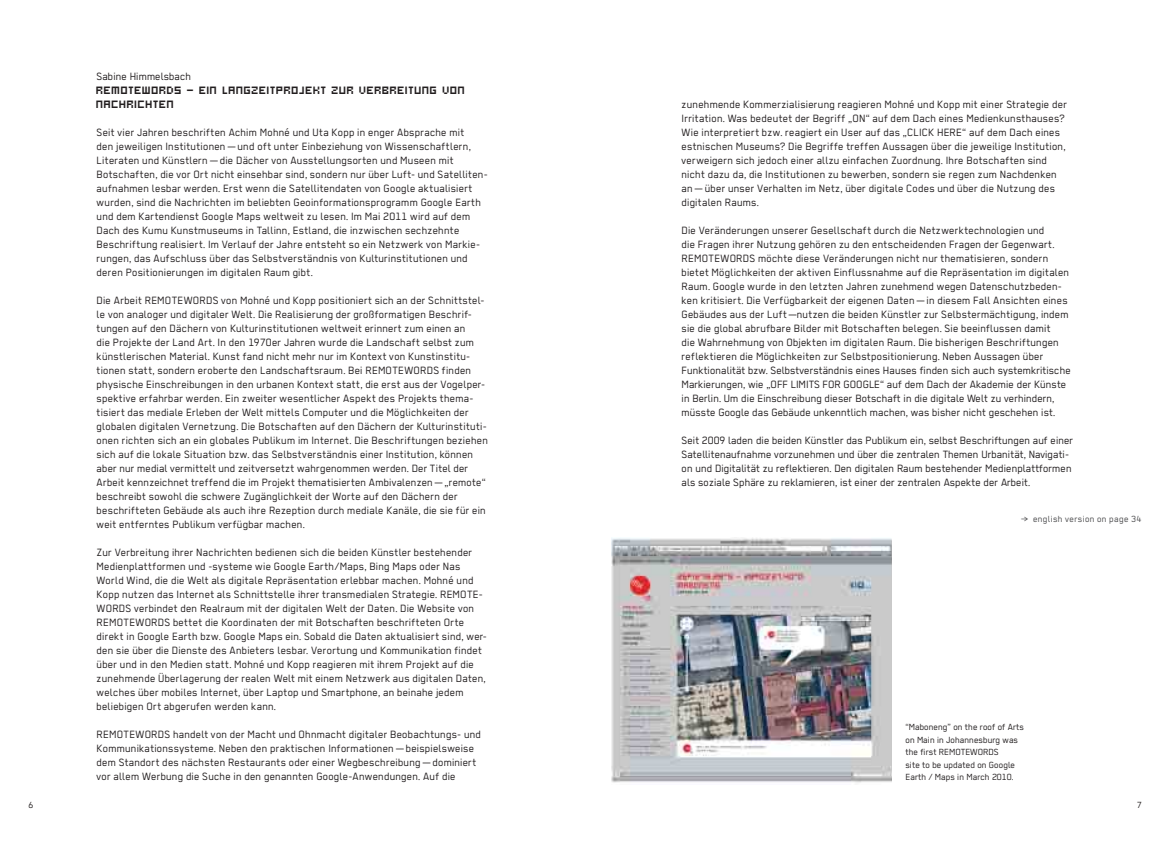
<style>
.page{position:relative;width:1170px;height:851px;background:#fff}
.page>*{position:absolute;margin:0;border:0;box-sizing:border-box;transform-origin:0 0}
.t1{font:11.88px/14px "Regular";letter-spacing:.01em;color:#231f20}
.t2{font:11.88px/14px "Hooge 0555";letter-spacing:.02em;color:#231f20}
.t3{font:10px/12.5px "Regular";color:#231f20}
.t4{font:10px "Regular";letter-spacing:.025em;color:#4c4c4e}
</style>
<div class="page">
<img style="left:611px;top:538px;width:280px;height:245px">
<p class="t1" style="left:97px;top:70px;width:96px">Sabine Himmelsbach</p>
<p class="t2" style="left:97px;top:85px;width:370px">REMOTEWORDS — EIN LANGZEITPROJEKT ZUR VERBREITUNG VON<br>NACHRICHTEN</p>
<p class="t1" style="left:97px;top:126px;width:392px">Seit vier Jahren beschriften Achim Mohné und Uta Kopp in enger Absprache mit<br>den jeweiligen Institutionen — und oft unter Einbeziehung von Wissenschaftlern, Literaten und Künstlern — die Dächer von Ausstellungsorten und Museen mit Botschaften, die vor Ort nicht einsehbar sind, sondern nur über Luft- und Satelliten&shy;aufnahmen lesbar werden. Erst wenn die Satellitendaten von Google aktualisiert wurden, sind die Nachrichten im beliebten Geoinformationsprogramm Google Earth und dem Kartendienst Google Maps weltweit zu lesen. Im Mai 2011 wird auf dem Dach des Kumu Kunstmuseums in Tallinn, Estland, die inzwischen sechzehnte Beschriftung realisiert. Im Verlauf der Jahre entsteht so ein Netzwerk von Markie&shy;rungen, das Aufschluss über das Selbstverständnis von Kulturinstitutionen und deren Positionierungen im digitalen Raum gibt.</p>
<p class="t1" style="left:97px;top:294px;width:393px">Die Arbeit REMOTEWORDS von Mohné und Kopp positioniert sich an der Schnittstel&shy;le von analoger und digitaler Welt. Die Realisierung der großformatigen Beschrif&shy;tungen auf den Dächern von Kulturinstitutionen weltweit erinnert zum einen an<br>die Projekte der Land Art. In den 1970er Jahren wurde die Landschaft selbst zum künstlerischen Material. Kunst fand nicht mehr nur im Kontext von Kunstinstitu&shy;tionen statt, sondern eroberte den Landschaftsraum. Bei REMOTEWORDS finden physische Einschreibungen in den urbanen Kontext statt, die erst aus der Vogelper&shy;spektive erfahrbar werden. Ein zweiter wesentlicher Aspekt des Projekts thema&shy;tisiert das mediale Erleben der Welt mittels Computer und die Möglichkeiten der globalen digitalen Vernetzung. Die Botschaften auf den Dächern der Kulturinstituti&shy;onen richten sich an ein globales Publikum im Internet. Die Beschriftungen beziehen sich auf die lokale Situation bzw. das Selbstverständnis einer Institution, können aber nur medial vermittelt und zeitversetzt wahrgenommen werden. Der Titel der Arbeit kennzeichnet treffend die im Projekt thematisierten Ambivalenzen — „remote“ beschreibt sowohl die schwere Zugänglichkeit der Worte auf den Dächern der beschrifteten Gebäude als auch ihre Rezeption durch mediale Kanäle, die sie für ein weit entferntes Publikum verfügbar machen.</p>
<p class="t1" style="left:97px;top:546px;width:392px">Zur Verbreitung ihrer Nachrichten bedienen sich die beiden Künstler bestehender Medienplattformen und -systeme wie Google Earth/Maps, Bing Maps oder Nas World Wind, die die Welt als digitale Repräsentation erlebbar machen. Mohné und Kopp nutzen das Internet als Schnittstelle ihrer transmedialen Strategie. REMOTE-WORDS verbindet den Realraum mit der digitalen Welt der Daten. Die Website von REMOTEWORDS bettet die Koordinaten der mit Botschaften beschrifteten Orte direkt in Google Earth bzw. Google Maps ein. Sobald die Daten aktualisiert sind, wer&shy;den sie über die Dienste des Anbieters lesbar. Verortung und Kommunikation findet über und in den Medien statt. Mohné und Kopp reagieren mit ihrem Projekt auf die zunehmende Überlagerung der realen Welt mit einem Netzwerk aus digitalen Daten, welches über mobiles Internet, über Laptop und Smartphone, an beinahe jedem beliebigen Ort abgerufen werden kann.</p>
<p class="t1" style="left:97px;top:728px;width:386px">REMOTEWORDS handelt von der Macht und Ohnmacht digitaler Beobachtungs- und Kommunikationssysteme. Neben den praktischen Informationen — beispielsweise dem Standort des nächsten Restaurants oder einer Wegbeschreibung — dominiert vor allem Werbung die Suche in den genannten Google-Anwendungen. Auf die</p>
<p class="t1" style="left:681px;top:98px;width:387px">zunehmende Kommerzialisierung reagieren Mohné und Kopp mit einer Strategie der Irritation. Was bedeutet der Begriff „ON“ auf dem Dach eines Medienkunsthauses?<br>Wie interpretiert bzw. reagiert ein User auf das „CLICK HERE“ auf dem Dach eines estnischen Museums? Die Begriffe treffen Aussagen über die jeweilige Institution, verweigern sich jedoch einer allzu einfachen Zuordnung. Ihre Botschaften sind nicht dazu da, die Institutionen zu bewerben, sondern sie regen zum Nachdenken an — über unser Verhalten im Netz, über digitale Codes und über die Nutzung des digitalen Raums.</p>
<p class="t1" style="left:681px;top:224px;width:390px">Die Veränderungen unserer Gesellschaft durch die Netzwerktechnologien und<br>die Fragen ihrer Nutzung gehören zu den entscheidenden Fragen der Gegenwart.<br>REMOTEWORDS möchte diese Veränderungen nicht nur thematisieren, sondern bietet Möglichkeiten der aktiven Einflussnahme auf die Repräsentation im digitalen Raum. Google wurde in den letzten Jahren zunehmend wegen Datenschutzbeden&shy;ken kritisiert. Die Verfügbarkeit der eigenen Daten — in diesem Fall Ansichten eines Gebäudes aus der Luft —nutzen die beiden Künstler zur Selbstermächtigung, indem sie die global abrufbare Bilder mit Botschaften belegen. Sie beeinflussen damit<br>die Wahrnehmung von Objekten im digitalen Raum. Die bisherigen Beschriftungen reflektieren die Möglichkeiten zur Selbstpositionierung. Neben Aussagen über Funktionalität bzw. Selbstverständnis eines Hauses finden sich auch systemkritische Markierungen, wie „OFF LIMITS FOR GOOGLE“ auf dem Dach der Akademie der Künste in Berlin. Um die Einschreibung dieser Botschaft in die digitale Welt zu verhindern, müsste Google das Gebäude unkenntlich machen, was bisher nicht geschehen ist.</p>
<p class="t1" style="left:681px;top:434px;width:393px">Seit 2009 laden die beiden Künstler das Publikum ein, selbst Beschriftungen auf einer Satellitenaufnahme vorzunehmen und über die zentralen Themen Urbanität, Navigati&shy;on und Digitalität zu reflektieren. Den digitalen Raum bestehender Medienplattformen als soziale Sphäre zu reklamieren, ist einer der zentralen Aspekte der Arbeit.</p>
<p class="t4" style="left:1020px;top:515px;width:122px">&gt; english version on page 34</p>
<p class="t3" style="left:905px;top:721px;width:120px">“Maboneng” on the roof of Arts on Main in Johannesburg was the first REMOTEWORDS<br>site to be updated on Google<br>Earth / Maps in March 2010.</p>
<p class="t3" style="left:28px;top:799px;width:6px">6</p>
<p class="t3" style="left:1136px;top:799px;width:6px">7</p>
</div>
